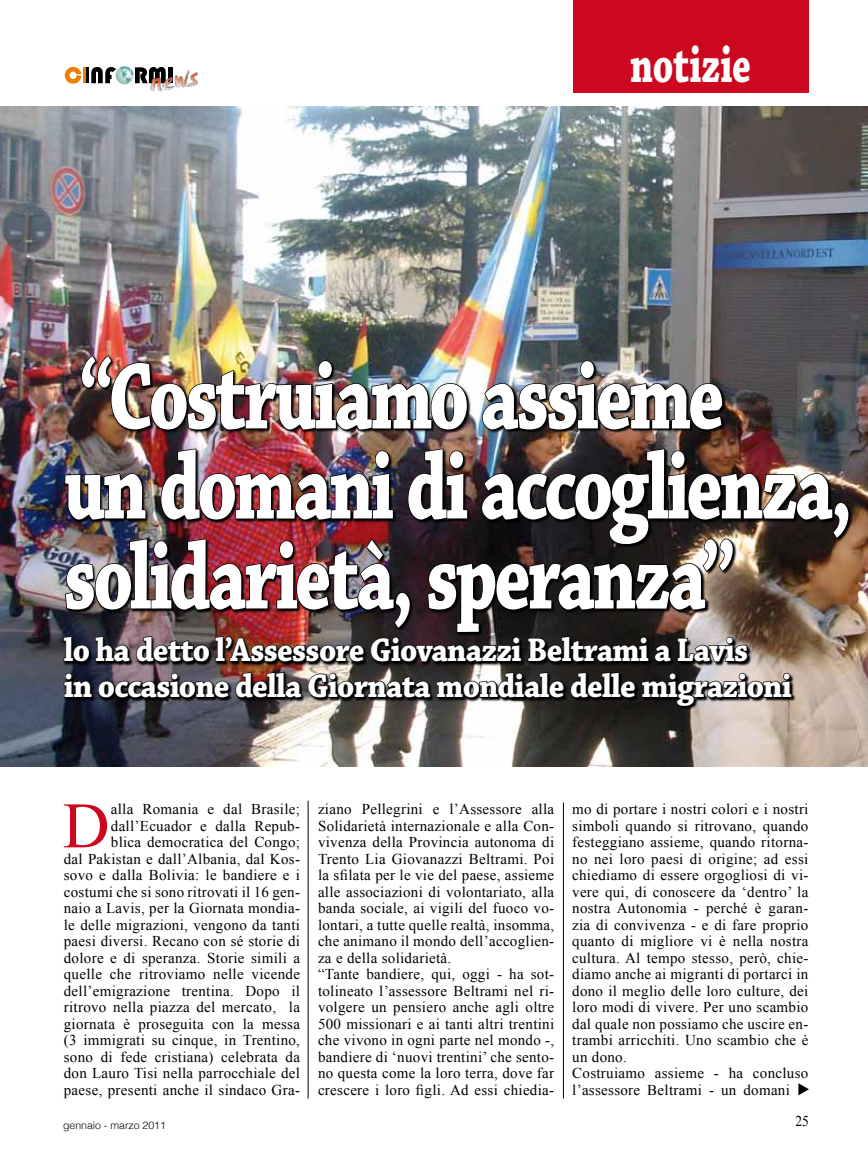
<style>
.page{position:relative;width:868px;height:1157px;background:#fff}
.page>*{position:absolute;margin:0;border:0;box-sizing:border-box;transform-origin:0 0}
.t1{font:700 99px/90px "Chaparral Pro";letter-spacing:-.04em;color:#fff;scale:.74 1}
.t2{font:64.8px "Times New Roman";color:#cd071e}
.t3{font:700 54px "Chaparral Pro";letter-spacing:-.005em;color:#fff;scale:.7 1}
.t4{font:700 34.5px/36px "Chaparral Pro";letter-spacing:-.025em;color:#fff;scale:.92 1}
.t5{font:15px/16.5px "Times New Roman";letter-spacing:.02em;color:#000}
.t6{font:15px "Times New Roman";letter-spacing:.02em;color:#000;scale:.9 1}
.t7{font:300 10.5px "Helvetica";color:#000}
</style>
<div class="page">
<div style="left:572px;top:0;width:236px;height:93px;background:#cd071e"></div>
<div style="left:168px;top:67px;width:5px;height:16px;background:#000"></div>
<svg style="left:65px;top:66px;width:101px;height:18px"></svg>
<img style="left:147px;top:70px;width:51px;height:22px">
<hr style="left:563px;top:802px;width:1px;height:296px;background:#000">
<hr style="left:308px;top:800px;width:1px;height:298px;background:#000">
<img style="left:0;top:106px;width:867px;height:660px">
<img style="left:64px;top:355px;width:788px;height:355px">
<img style="left:80px;top:354px;width:388px;height:80px">
<img style="left:481px;top:360px;width:242px;height:74px">
<img style="left:63px;top:448px;width:786px;height:259px">
<svg style="left:798px;top:1083px;width:10px;height:12px"></svg>
<h3 class="t3" style="left:630px;top:33px;width:174px">notizie</h3>
<h1 class="t1" style="left:64px;top:356px;width:1067px">“Costruiamo assieme<br>un domani di accoglienza, solidarietà, speranza”</h1>
<h3 class="t4" style="left:64px;top:633px;width:792px">lo ha detto l’Assessore Giovanazzi Beltrami a Lavis<br>in occasione della Giornata mondiale delle migrazioni</h3>
<p class="t5" style="left:64px;top:801px;width:238px;text-align:right">alla Romania e dal Brasile; dall’Ecuador e dalla Repub-<br>blica democratica del Congo;<br>dal Pakistan e dall’Albania, dal Kos&shy;sovo e dalla Bolivia: le bandiere e i costumi che si sono ritrovati il 16 gen&shy;naio a Lavis, per la Giornata mondia&shy;le delle migrazioni, vengono da tanti paesi diversi. Recano con sé storie di dolore e di speranza. Storie simili a quelle che ritroviamo nelle vicende dell’emigrazione trentina. Dopo il ritrovo nella piazza del mercato, la giornata è proseguita con la messa (3 immigrati su cinque, in Trentino, sono di fede cristiana) celebrata da don Lauro Tisi nella parrocchiale del paese, presenti anche il sindaco Gra-</p>
<p class="t5" style="left:318px;top:801px;width:238px">ziano Pellegrini e l’Assessore alla Solidarietà internazionale e alla Con&shy;vivenza della Provincia autonoma di Trento Lia Giovanazzi Beltrami. Poi la sfilata per le vie del paese, assieme alle associazioni di volontariato, alla banda sociale, ai vigili del fuoco vo&shy;lontari, a tutte quelle realtà, insomma, che animano il mondo dell’accoglien&shy;za e della solidarietà.<br>“Tante bandiere, qui, oggi - ha sot&shy;tolineato l’assessore Beltrami nel ri&shy;volgere un pensiero anche agli oltre 500 missionari e ai tanti altri trentini che vivono in ogni parte nel mondo -, bandiere di ‘nuovi trentini’ che sento&shy;no questa come la loro terra, dove far crescere i loro figli. Ad essi chiedia-</p>
<p class="t5" style="left:572px;top:801px;width:238px">mo di portare i nostri colori e i nostri simboli quando si ritrovano, quando festeggiano assieme, quando ritorna&shy;no nei loro paesi di origine; ad essi chiediamo di essere orgogliosi di vi&shy;vere qui, di conoscere da ‘dentro’ la nostra Autonomia - perché è garan&shy;zia di convivenza - e di fare proprio quanto di migliore vi è nella nostra cultura. Al tempo stesso, però, chie&shy;diamo anche ai migranti di portarci in dono il meglio delle loro culture, dei loro modi di vivere. Per uno scambio dal quale non possiamo che uscire en&shy;trambi arricchiti. Uno scambio che è un dono.<br>Costruiamo assieme - ha concluso l’assessore Beltrami - un domani</p>
<h2 class="t2" style="left:63px;top:782px;width:48px">D</h2>
<p class="t7" style="left:63px;top:1119px;width:104px">gennaio - marzo 2011</p>
<p class="t6" style="left:795px;top:1110px;width:16px">25</p>
</div>
